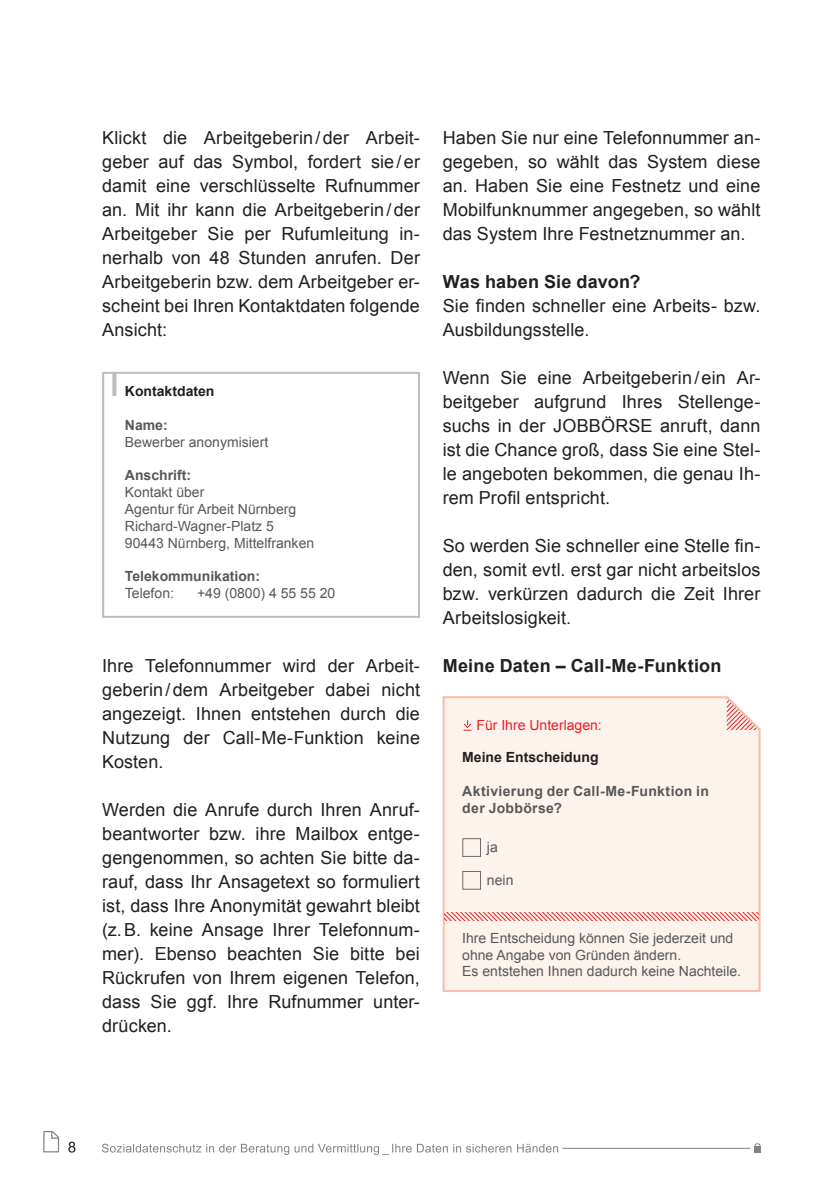
<style>
.page{position:relative;width:840px;height:1191px;background:#fff}
.page>*{position:absolute;margin:0;border:0;box-sizing:border-box;transform-origin:0 0}
.QR-Code_Infotext{font:18px/24px "Arial";letter-spacing:.005em;color:#231f20;text-align:justify}
.QR-Code_Infotext-2{font:700 18px "Arial";letter-spacing:.01em;color:#231f20}
.QR-Code_Infotext-3{font:14px/16.8px "Arial";color:#57585a}
.QR-Code_Infotext-4{font:700 14px/16.8px "Arial";letter-spacing:.015em;color:#57585a}
.QR-Code_Infotext-5{font:700 14px "Arial";color:#231f20}
.QR-Code_Infotext-6{font:14px "Arial";color:#ee1d23}
</style>
<div class="page">
<svg style="left:68px;top:1141px;width:7px;height:11px"></svg>
<svg style="left:43px;top:1131px;width:17px;height:22px"></svg>
<svg style="left:102px;top:1143px;width:456px;height:12px"></svg>
<hr style="left:562px;top:1148px;width:187px;height:1px;background:#808285">
<svg style="left:754px;top:1143px;width:6px;height:9px"></svg>
<svg style="left:102px;top:371px;width:318px;height:247px"></svg>
<svg style="left:112px;top:372px;width:4px;height:24px"></svg>
<div style="left:442px;top:696px;width:319px;height:296px;background:#fdf3ed"></div>
<svg style="left:444px;top:912px;width:314px;height:8px;background:#f7b0ad"></svg>
<svg style="left:462px;top:720px;width:10px;height:11px"></svg>
<div style="left:462px;top:838px;width:18px;height:19px;border:1px solid #6c6d70"></div>
<div style="left:462px;top:871px;width:18px;height:18px;border:1px solid #6c6d70"></div>
<p class="QR-Code_Infotext" style="left:102px;top:126px;width:319px">Klickt die Arbeitgeberin/der Arbeit&shy;geber auf das Symbol, fordert sie/er damit eine verschlüsselte Rufnummer an. Mit ihr kann die Arbeitgeberin/der Arbeitgeber Sie per Rufumleitung in&shy;nerhalb von 48 Stunden anrufen. Der Arbeitgeberin bzw. dem Arbeitgeber er&shy;scheint bei Ihren Kontaktdaten folgende Ansicht:</p>
<p class="QR-Code_Infotext-5" style="left:125px;top:381px;width:91px">Kontaktdaten</p>
<p class="QR-Code_Infotext-4" style="left:125px;top:417px;width:44px">Name:</p>
<p class="QR-Code_Infotext-3" style="left:125px;top:434px;width:145px">Bewerber anonymisiert</p>
<p class="QR-Code_Infotext-4" style="left:125px;top:467px;width:68px">Anschrift:</p>
<p class="QR-Code_Infotext-3" style="left:125px;top:484px;width:81px">Kontakt über</p>
<p class="QR-Code_Infotext-3" style="left:125px;top:501px;width:173px">Agentur für Arbeit Nürnberg</p>
<p class="QR-Code_Infotext-3" style="left:125px;top:518px;width:150px">Richard-Wagner-Platz 5</p>
<p class="QR-Code_Infotext-3" style="left:125px;top:534px;width:191px">90443 Nürnberg, Mittelfranken</p>
<p class="QR-Code_Infotext-4" style="left:125px;top:568px;width:137px">Telekommunikation:</p>
<p class="QR-Code_Infotext-3" style="left:125px;top:585px;width:51px">Telefon:</p>
<p class="QR-Code_Infotext-3" style="left:197px;top:585px;width:140px">+49 (0800) 4 55 55 20</p>
<p class="QR-Code_Infotext" style="left:102px;top:654px;width:319px">Ihre Telefonnummer wird der Arbeit&shy;geberin/dem Arbeitgeber dabei nicht angezeigt. Ihnen entstehen durch die Nutzung der Call-Me-Funktion keine Kosten.</p>
<p class="QR-Code_Infotext" style="left:102px;top:798px;width:319px">Werden die Anrufe durch Ihren Anruf&shy;beantworter bzw. ihre Mailbox entge&shy;gengenommen, so achten Sie bitte da&shy;rauf, dass Ihr Ansagetext so formuliert ist, dass Ihre Anonymität gewahrt bleibt (z.B. keine Ansage Ihrer Telefonnum&shy;mer). Ebenso beachten Sie bitte bei Rückrufen von Ihrem eigenen Telefon, dass Sie ggf. Ihre Rufnummer unter&shy;drücken.</p>
<p class="QR-Code_Infotext" style="left:442px;top:126px;width:319px">Haben Sie nur eine Telefonnummer an&shy;gegeben, so wählt das System diese an. Haben Sie eine Festnetz und eine Mobilfunknummer angegeben, so wählt das System Ihre Festnetznummer an.</p>
<p class="QR-Code_Infotext-2" style="left:442px;top:270px;width:199px">Was haben Sie davon?</p>
<p class="QR-Code_Infotext" style="left:442px;top:294px;width:319px">Sie finden schneller eine Arbeits- bzw.<br>Ausbildungsstelle.</p>
<p class="QR-Code_Infotext" style="left:442px;top:366px;width:319px">Wenn Sie eine Arbeitgeberin/ein Ar&shy;beitgeber aufgrund Ihres Stellenge&shy;suchs in der JOBBÖRSE anruft, dann ist die Chance groß, dass Sie eine Stel&shy;le angeboten bekommen, die genau Ih&shy;rem Profil entspricht.</p>
<p class="QR-Code_Infotext" style="left:442px;top:534px;width:319px">So werden Sie schneller eine Stelle fin&shy;den, somit evtl. erst gar nicht arbeitslos bzw. verkürzen dadurch die Zeit Ihrer Arbeitslosigkeit.</p>
<p class="QR-Code_Infotext-2" style="left:442px;top:654px;width:280px">Meine Daten – Call-Me-Funktion</p>
<p class="QR-Code_Infotext-6" style="left:476px;top:716px;width:127px">Für Ihre Unterlagen:</p>
<p class="QR-Code_Infotext-5" style="left:462px;top:748px;width:138px">Meine Entscheidung</p>
<p class="QR-Code_Infotext-4" style="left:462px;top:783px;width:248px">Aktivierung der Call-Me-Funktion in der Jobbörse?</p>
<p class="QR-Code_Infotext-3" style="left:486px;top:839px;width:12px">ja</p>
<p class="QR-Code_Infotext-3" style="left:486px;top:872px;width:28px">nein</p>
<p class="QR-Code_Infotext-3" style="left:462px;top:929px;width:280px">Ihre Entscheidung können Sie jederzeit und ohne Angabe von Gründen ändern.<br>Es entstehen Ihnen dadurch keine Nachteile.</p>
</div>
